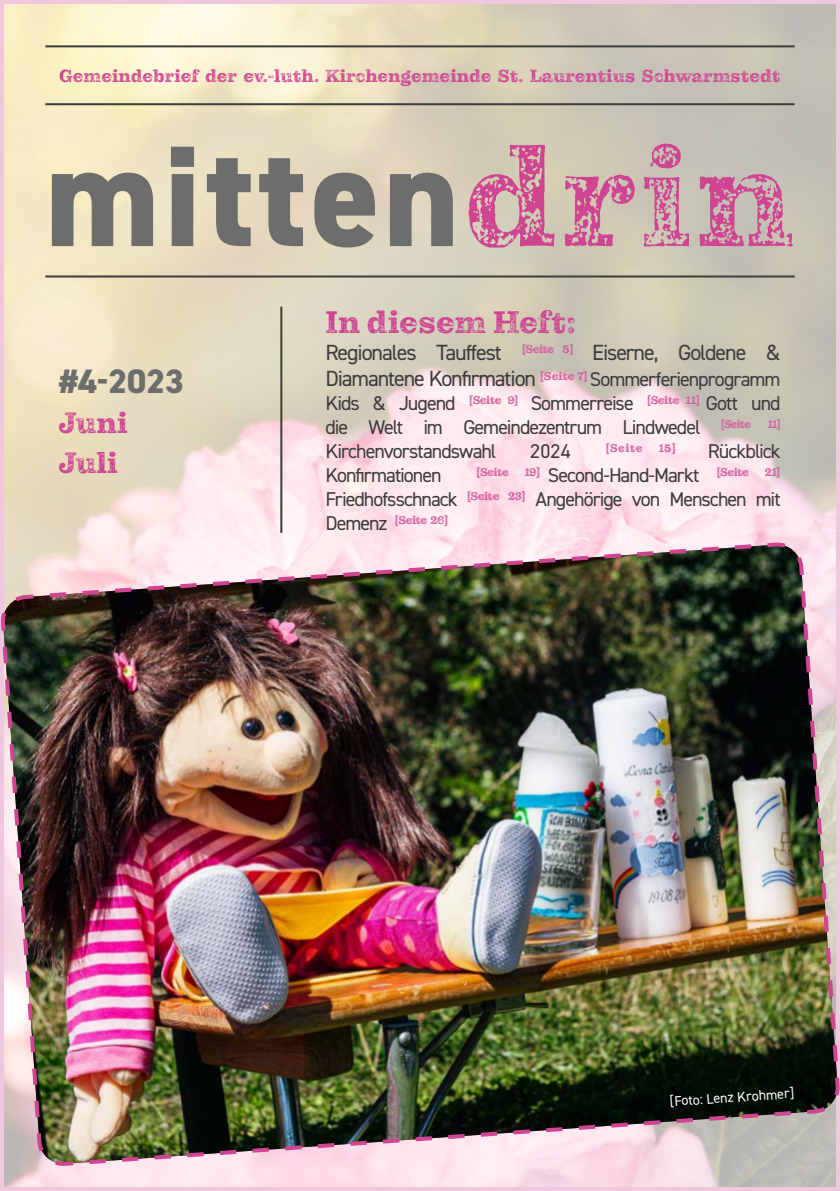
<style>
.page{position:relative;width:840px;height:1191px;background:#fff}
.page>*{position:absolute;margin:0;border:0;box-sizing:border-box;transform-origin:0 0}
.t1{font:800 144px "DIN2014";letter-spacing:.025em;color:#6d6d6c}
.t2{font:800 34px "DIN2014";color:#6d6d6c}
.t3{font:32px "Pulpo Rust 75";letter-spacing:-.005em;color:#cf4592}
.t4{font:30px/40px "Pulpo Rust 75";color:#cf4592}
.t5{font:22px/26.4px "DIN2014";letter-spacing:-.05em;color:#3c3c3b}
.t6{font:20px/24px "DIN2014";letter-spacing:-.05em;color:#3c3c3b}
.t7{font:18px "Pulpo Rust 75";color:#cf4592}
.t8{font:14px "DIN2014";color:#fff}
.t9{font:11.6px "Pulpo Rust 75";letter-spacing:-.05em;color:#d35c9e}
.t10{font:11.6px "Pulpo Rust 75";letter-spacing:-.05em;color:#d35c9e;scale:.91 1}
.s1{font-family:"Pulpo Rust 50";font-weight:400;color:#cf4592}
.s2{font-size:20px}
.s3{font-family:"DIN2014";font-size:20px;color:#3c3c3b}
</style>
<div class="page">
<hr style="left:45px;top:103px;width:749px;height:2px;background:#3c3c3b">
<hr style="left:45px;top:275px;width:749px;height:2px;background:#3c3c3b">
<hr style="left:280px;top:307px;width:2px;height:226px;background:#3c3c3b">
<img style="left:0;top:541px;width:839px;height:626px">
<hr style="left:45px;top:45px;width:749px;height:2px;background:#3c3c3b">
<p class="t7" style="left:59px;top:65px;width:722px">Gemeindebrief der ev.-luth. Kirchengemeinde St. Laurentius Schwarmstedt</p>
<h1 class="t1" style="left:45px;top:101px;width:750px">mitten<span class="s1">drin</span></h1>
<h2 class="t2" style="left:59px;top:359px;width:127px">#4-2023</h2>
<h3 class="t4" style="left:59px;top:403px;width:70px">Juni<br>Juli</h3>
<h3 class="t3" style="left:325px;top:304px;width:252px">In diesem Heft:</h3>
<p class="t5" style="left:325px;top:338px;width:456px">Regionales Tauffest <sup>[Seite</sup> <sup>5]</sup> Eiserne, Goldene &amp;<br>Diamantene Konfirmation <sup>[Seite</sup> <sup>7]</sup> <span class="s2">Sommerferienprogramm</span></p>
<p class="t6" style="left:325px;top:391px;width:456px">Kids &amp; Jugend <sup>[Seite</sup> <sup>9]</sup> Sommerreise <sup>[Seite</sup> <sup>11]</sup> Gott und die Welt im Gemeindezentrum Lindwedel <sup>[Seite</sup></p>
<p class="t10" style="left:767px;top:417px;width:16px">11]</p>
<p class="t6" style="left:325px;top:439px;width:172px">Kirchenvorstandswahl</p>
<p class="t6" style="left:530px;top:439px;width:42px">2024</p>
<p class="t9" style="left:605px;top:441px;width:38px">[Seite</p>
<p class="t9" style="left:658px;top:441px;width:19px">15]</p>
<p class="t6" style="left:707px;top:439px;width:74px">Rückblick</p>
<p class="t6" style="left:325px;top:463px;width:118px">Konfirmationen</p>
<p class="t9" style="left:476px;top:465px;width:34px">[Seite</p>
<p class="t6" style="left:524px;top:463px;width:226px"><sup>19]</sup> Second-Hand-Markt <sup>[Seite</sup></p>
<p class="t9" style="left:764px;top:465px;width:18px">21]</p>
<p class="t6" style="left:325px;top:487px;width:456px">Friedhofsschnack <sup>[Seite</sup> <sup>23]</sup> Angehörige von Menschen mit</p>
<p class="t9" style="left:325px;top:513px;width:124px"><span class="s3">Demenz</span> [Seite 26]</p>
<p class="t8" style="left:669px;top:1092px;width:126px;rotate:-4deg">[Foto: Lenz Krohmer]</p>
</div>
